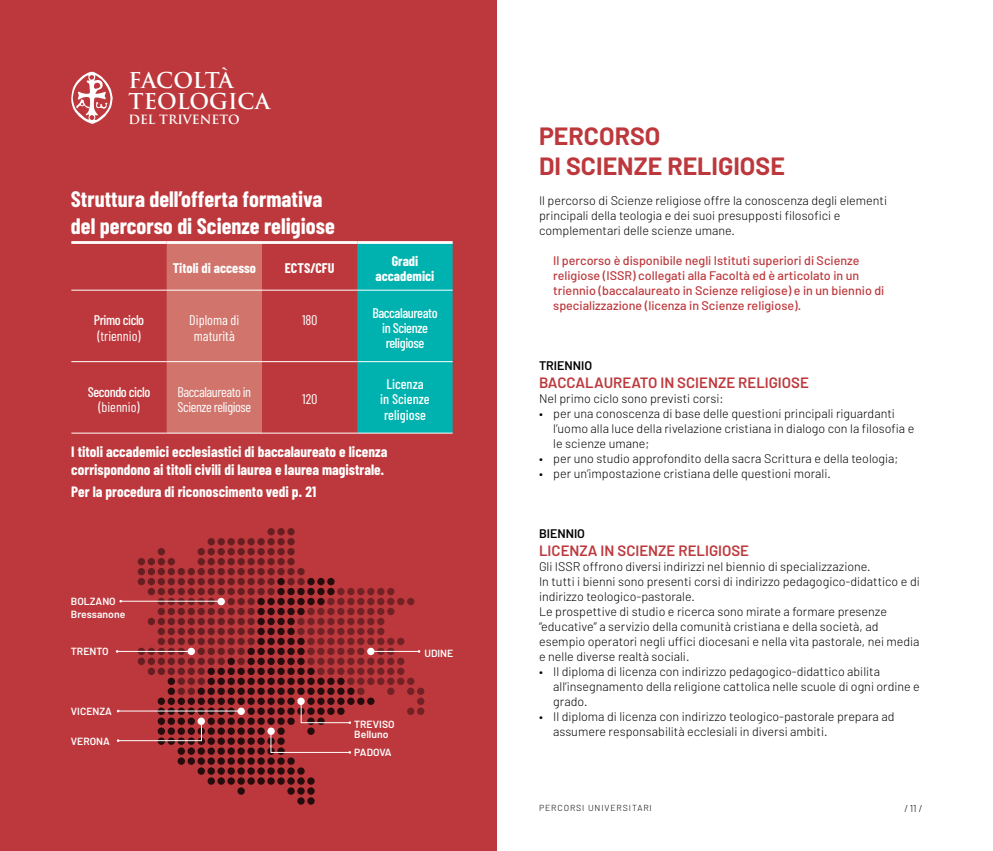
<style>
.page{position:relative;width:993px;height:851px;background:#fff}
.page>*{position:absolute;margin:0;border:0;box-sizing:border-box;transform-origin:0 0}
.t1{font:700 25px/30px "Barlow";color:#bd383c}
.t2{font:700 22.38px/26.9px "Barlow Condensed";color:#fff}
.t3{font:700 21.25px/21.2px "Trajan Pro";letter-spacing:-.005em;color:#fff}
.t4{font:700 15px/18px "Barlow Condensed";color:#fff}
.t5{font:600 15px "Barlow";color:#bd383c}
.t6{font:500 14px/15.4px "Barlow Condensed";letter-spacing:-.03em;color:#fff;text-align:center}
.t7{font:14px/15.4px "Barlow Condensed";color:#fff;text-align:center}
.t8{font:700 14px/15.4px "Barlow Condensed";color:#fff;text-align:center}
.t9{font:14px/15.4px "Barlow Condensed";letter-spacing:-.03em;color:#fff}
.t10{font:500 14px/15.4px "Barlow Condensed";color:#fff;text-align:center}
.t11{font:300 12.5px/15px "Barlow";color:#000}
.t12{font:500 12.5px/15px "Barlow";color:#bd383c}
.t13{font:600 12.5px "Barlow";color:#000}
.t14{font:700 12.38px "Trajan Pro";color:#fff}
.t15{font:600 10.38px/10.4px "Barlow";color:#fff}
.t16{font:300 10px "Barlow";color:#000}
.t17{font:300 8.75px "Barlow";letter-spacing:.1em;color:#000}
</style>
<div class="page">
<div style="left:0;top:0;width:496px;height:850px;background:#bd383c"></div>
<div style="left:167px;top:244px;width:95px;height:188px;background:#d1756c"></div>
<div style="left:357px;top:244px;width:95px;height:188px;background:#00b2af"></div>
<hr style="left:71px;top:290px;width:96px;height:1px;background:#fff">
<hr style="left:167px;top:290px;width:95px;height:1px;background:#fff">
<hr style="left:262px;top:290px;width:95px;height:1px;background:#fff">
<hr style="left:357px;top:290px;width:95px;height:1px;background:#fff">
<hr style="left:71px;top:361px;width:96px;height:1px;background:#fff">
<hr style="left:167px;top:361px;width:95px;height:1px;background:#fff">
<hr style="left:262px;top:361px;width:95px;height:1px;background:#fff">
<hr style="left:357px;top:361px;width:95px;height:1px;background:#fff">
<hr style="left:71px;top:432px;width:96px;height:1px;background:#fff">
<hr style="left:167px;top:432px;width:95px;height:1px;background:#fff">
<hr style="left:262px;top:432px;width:95px;height:1px;background:#fff">
<hr style="left:357px;top:432px;width:95px;height:1px;background:#fff">
<hr style="left:71px;top:241px;width:96px;height:3px;background:#fff">
<hr style="left:167px;top:241px;width:95px;height:3px;background:#fff">
<hr style="left:262px;top:241px;width:95px;height:3px;background:#fff">
<hr style="left:357px;top:241px;width:95px;height:3px;background:#fff">
<svg style="left:177px;top:753px;width:174px;height:51px"></svg>
<svg style="left:116px;top:528px;width:308px;height:225px"></svg>
<svg style="left:71px;top:71px;width:42px;height:53px"></svg>
<h3 class="t3" style="left:129px;top:70px;width:143px">FACOLTÀ<br>TEOLOGICA</h3>
<p class="t14" style="left:129px;top:112px;width:112px">DEL TRIVENETO</p>
<h2 class="t2" style="left:71px;top:185px;width:265px">Struttura dell’offerta formativa del percorso di Scienze religiose</h2>
<p class="t8" style="left:173px;top:260px;width:85px">Titoli di accesso</p>
<p class="t8" style="left:285px;top:260px;width:51px">ECTS/CFU</p>
<p class="t8" style="left:375px;top:252px;width:60px">Gradi accademici</p>
<p class="t6" style="left:94px;top:312px;width:52px">Primo ciclo</p>
<p class="t7" style="left:97px;top:327px;width:45px">(triennio)</p>
<p class="t7" style="left:189px;top:312px;width:52px">Diploma di maturità</p>
<p class="t7" style="left:302px;top:312px;width:17px">180</p>
<p class="t6" style="left:372px;top:304px;width:67px">Baccalaureato in Scienze religiose</p>
<p class="t6" style="left:88px;top:383px;width:64px">Secondo ciclo</p>
<p class="t7" style="left:98px;top:399px;width:43px">(biennio)</p>
<p class="t9" style="left:177px;top:383px;width:75px">Baccalaureato in<br>Scienze religiose</p>
<p class="t7" style="left:302px;top:391px;width:16px">120</p>
<p class="t10" style="left:380px;top:376px;width:51px">Licenza in Scienze religiose</p>
<p class="t4" style="left:71px;top:442px;width:317px">I titoli accademici ecclesiastici di baccalaureato e licenza corrispondono ai titoli civili di laurea e laurea magistrale.</p>
<p class="t4" style="left:71px;top:481px;width:246px">Per la procedura di riconoscimento vedi p. 21</p>
<p class="t15" style="left:71px;top:595px;width:56px;line-height:12.5px">BOLZANO<br>Bressanone</p>
<p class="t15" style="left:71px;top:646px;width:39px">TRENTO</p>
<p class="t15" style="left:424px;top:647px;width:30px">UDINE</p>
<p class="t15" style="left:71px;top:705px;width:43px">VICENZA</p>
<p class="t15" style="left:71px;top:735px;width:40px">VERONA</p>
<p class="t15" style="left:354px;top:718px;width:42px">TREVISO<br>Belluno</p>
<p class="t15" style="left:354px;top:747px;width:39px">PADOVA</p>
<h1 class="t1" style="left:539px;top:121px;width:247px">PERCORSO<br>DI SCIENZE RELIGIOSE</h1>
<p class="t11" style="left:539px;top:193px;width:349px">Il percorso di Scienze religiose offre la conoscenza degli elementi principali della teologia e dei suoi presupposti filosofici e complementari delle scienze umane.</p>
<p class="t12" style="left:553px;top:253px;width:332px">Il percorso è disponibile negli Istituti superiori di Scienze religiose (ISSR) collegati alla Facoltà ed è articolato in un triennio (baccalaureato in Scienze religiose) e in un biennio di specializzazione (licenza in Scienze religiose).</p>
<p class="t13" style="left:539px;top:358px;width:55px">TRIENNIO</p>
<p class="t5" style="left:539px;top:373px;width:271px">BACCALAUREATO IN SCIENZE RELIGIOSE</p>
<p class="t11" style="left:539px;top:391px;width:186px">Nel primo ciclo sono previsti corsi:</p>
<p class="t11" style="left:553px;top:406px;width:362px;text-indent:-14px">• per una conoscenza di base delle questioni principali riguardanti l’uomo alla luce della rivelazione cristiana in dialogo con la filosofia e le scienze umane;</p>
<p class="t11" style="left:539px;top:451px;width:361px">• per uno studio approfondito della sacra Scrittura e della teologia;</p>
<p class="t11" style="left:539px;top:466px;width:293px">• per un’impostazione cristiana delle questioni morali.</p>
<p class="t13" style="left:539px;top:526px;width:47px">BIENNIO</p>
<p class="t5" style="left:539px;top:541px;width:211px">LICENZA IN SCIENZE RELIGIOSE</p>
<p class="t11" style="left:539px;top:559px;width:382px">Gli ISSR offrono diversi indirizzi nel biennio di specializzazione.<br>In tutti i bienni sono presenti corsi di indirizzo pedagogico-didattico e di indirizzo teologico-pastorale.<br>Le prospettive di studio e ricerca sono mirate a formare presenze “educative” a servizio della comunità cristiana e della società, ad esempio operatori negli uffici diocesani e nella vita pastorale, nei media e nelle diverse realtà sociali.</p>
<p class="t11" style="left:553px;top:664px;width:368px;text-indent:-14px">• Il diploma di licenza con indirizzo pedagogico-didattico abilita all’insegnamento della religione cattolica nelle scuole di ogni ordine e grado.</p>
<p class="t11" style="left:553px;top:709px;width:342px;text-indent:-14px">• Il diploma di licenza con indirizzo teologico-pastorale prepara ad assumere responsabilità ecclesiali in diversi ambiti.</p>
<p class="t17" style="left:539px;top:802px;width:114px">PERCORSI UNIVERSITARI</p>
<p class="t16" style="left:904px;top:801px;width:19px">/ 11 /</p>
</div>
